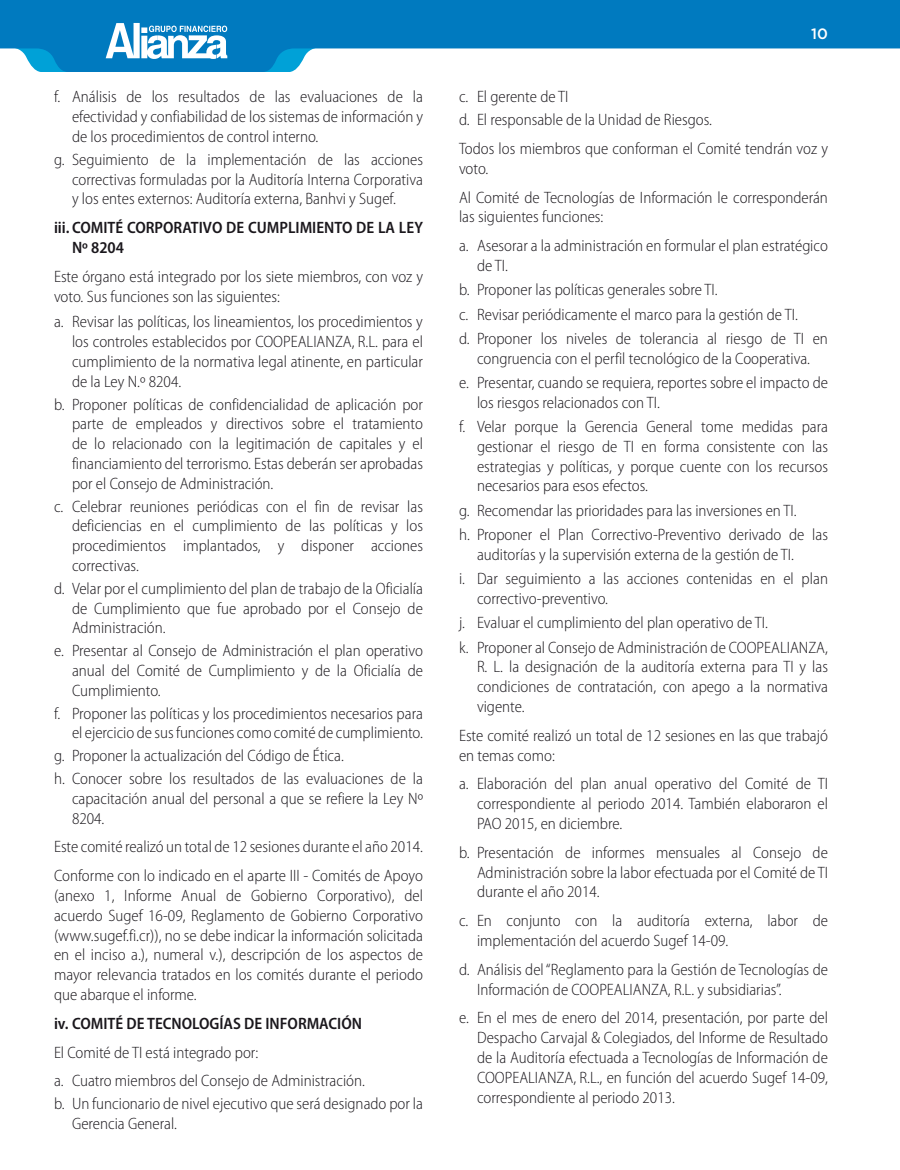
<style>
.page{position:relative;width:900px;height:1170px;background:#fff}
.page>*{position:absolute;margin:0;border:0;box-sizing:border-box;transform-origin:0 0}
.Viñeta{font:300 semi-condensed 16.5px/19.8px "Myriad Pro";color:#1a171c;text-align:justify}
.Viñeta-2{font:600 semi-condensed 16.5px/19.8px "Myriad Pro";color:#1a171c}
.t1{font:500 15px "Gotham";color:#fff}
</style>
<div class="page">
<div style="left:0;top:0;width:900px;height:49px;background:#007abf"></div>
<svg style="left:7px;top:23px;width:316px;height:49px"></svg>
<p class="Viñeta" style="left:72px;top:87px;width:352px;text-indent:-18px">f. Análisis de los resultados de las evaluaciones de la efectividad y confiabilidad de los sistemas de información y de los procedimientos de control interno.</p>
<p class="Viñeta" style="left:72px;top:149px;width:353px;text-indent:-18px">g. Seguimiento de la implementación de las acciones correctivas formuladas por la Auditoría Interna Corporativa y los entes externos: Auditoría externa, Banhvi y Sugef.</p>
<p class="Viñeta-2" style="left:72px;top:217px;width:352px;text-indent:-18px">iii. COMITÉ CORPORATIVO DE CUMPLIMIENTO DE LA LEY<br>Nº 8204</p>
<p class="Viñeta" style="left:54px;top:266px;width:371px">Este órgano está integrado por los siete miembros, con voz y voto. Sus funciones son las siguientes:</p>
<p class="Viñeta" style="left:72px;top:312px;width:353px;text-indent:-18px">a. Revisar las políticas, los lineamientos, los procedimientos y los controles establecidos por COOPEALIANZA, R.L. para el cumplimiento de la normativa legal atinente, en particular de la Ley N.º 8204.</p>
<p class="Viñeta" style="left:72px;top:394px;width:353px;text-indent:-18px">b. Proponer políticas de confidencialidad de aplicación por parte de empleados y directivos sobre el tratamiento de lo relacionado con la legitimación de capitales y el financiamiento del terrorismo. Estas deberán ser aprobadas por el Consejo de Administración.</p>
<p class="Viñeta" style="left:72px;top:496px;width:353px;text-indent:-18px">c. Celebrar reuniones periódicas con el fin de revisar las deficiencias en el cumplimiento de las políticas y los procedimientos implantados, y disponer acciones correctivas.</p>
<p class="Viñeta" style="left:72px;top:578px;width:353px;text-indent:-18px">d. Velar por el cumplimiento del plan de trabajo de la Oficialía de Cumplimiento que fue aprobado por el Consejo de Administración.</p>
<p class="Viñeta" style="left:72px;top:641px;width:353px;text-indent:-18px">e. Presentar al Consejo de Administración el plan operativo anual del Comité de Cumplimiento y de la Oficialía de Cumplimiento.</p>
<p class="Viñeta" style="left:54px;top:703px;width:370px;text-align:right">f. Proponer las políticas y los procedimientos necesarios para el ejercicio de sus funciones como comité de cumplimiento.</p>
<p class="Viñeta" style="left:54px;top:746px;width:291px">g. Proponer la actualización del Código de Ética.</p>
<p class="Viñeta" style="left:72px;top:768px;width:353px;text-indent:-18px">h. Conocer sobre los resultados de las evaluaciones de la capacitación anual del personal a que se refiere la Ley Nº 8204.</p>
<p class="Viñeta" style="left:54px;top:837px;width:371px">Este comité realizó un total de 12 sesiones durante el año 2014.</p>
<p class="Viñeta" style="left:54px;top:866px;width:371px">Conforme con lo indicado en el aparte III - Comités de Apoyo (anexo 1, Informe Anual de Gobierno Corporativo), del acuerdo Sugef 16-09, Reglamento de Gobierno Corporativo (www.sugef.fi.cr)), no se debe indicar la información solicitada en el inciso a.), numeral v.), descripción de los aspectos de mayor relevancia tratados en los comités durante el periodo que abarque el informe.</p>
<p class="Viñeta-2" style="left:54px;top:1013px;width:310px">iv. COMITÉ DE TECNOLOGÍAS DE INFORMACIÓN</p>
<p class="Viñeta" style="left:54px;top:1042px;width:206px">El Comité de TI está integrado por:</p>
<p class="Viñeta" style="left:54px;top:1071px;width:313px">a. Cuatro miembros del Consejo de Administración.</p>
<p class="Viñeta" style="left:72px;top:1094px;width:353px;text-indent:-18px">b. Un funcionario de nivel ejecutivo que será designado por la<br>Gerencia General.</p>
<p class="t1" style="left:811px;top:24px;width:18px">10</p>
<p class="Viñeta" style="left:459px;top:87px;width:111px">c. El gerente de TI</p>
<p class="Viñeta" style="left:459px;top:110px;width:255px">d. El responsable de la Unidad de Riesgos.</p>
<p class="Viñeta" style="left:459px;top:138px;width:371px">Todos los miembros que conforman el Comité tendrán voz y voto.</p>
<p class="Viñeta" style="left:459px;top:187px;width:371px">Al Comité de Tecnologías de Información le corresponderán las siguientes funciones:</p>
<p class="Viñeta" style="left:477px;top:236px;width:352px;text-indent:-18px">a. Asesorar a la administración en formular el plan estratégico de TI.</p>
<p class="Viñeta" style="left:459px;top:280px;width:260px">b. Proponer las políticas generales sobre TI.</p>
<p class="Viñeta" style="left:459px;top:304px;width:340px">c. Revisar periódicamente el marco para la gestión de TI.</p>
<p class="Viñeta" style="left:459px;top:328px;width:370px;text-align:center">d. Proponer los niveles de tolerancia al riesgo de TI en congruencia con el perfil tecnológico de la Cooperativa.</p>
<p class="Viñeta" style="left:477px;top:372px;width:353px;text-indent:-18px">e. Presentar, cuando se requiera, reportes sobre el impacto de los riesgos relacionados con TI.</p>
<p class="Viñeta" style="left:477px;top:417px;width:353px;text-indent:-18px">f. Velar porque la Gerencia General tome medidas para gestionar el riesgo de TI en forma consistente con las estrategias y políticas, y porque cuente con los recursos necesarios para esos efectos.</p>
<p class="Viñeta" style="left:459px;top:500px;width:339px">g. Recomendar las prioridades para las inversiones en TI.</p>
<p class="Viñeta" style="left:477px;top:525px;width:352px;text-indent:-18px">h. Proponer el Plan Correctivo-Preventivo derivado de las auditorías y la supervisión externa de la gestión de TI.</p>
<p class="Viñeta" style="left:477px;top:569px;width:353px;text-indent:-18px">i. Dar seguimiento a las acciones contenidas en el plan correctivo-preventivo.</p>
<p class="Viñeta" style="left:459px;top:613px;width:311px">j. Evaluar el cumplimiento del plan operativo de TI.</p>
<p class="Viñeta" style="left:477px;top:637px;width:353px;text-indent:-18px">k. Proponer al Consejo de Administración de COOPEALIANZA, R. L. la designación de la auditoría externa para TI y las condiciones de contratación, con apego a la normativa vigente.</p>
<p class="Viñeta" style="left:459px;top:725px;width:371px">Este comité realizó un total de 12 sesiones en las que trabajó en temas como:</p>
<p class="Viñeta" style="left:477px;top:774px;width:353px;text-indent:-18px">a. Elaboración del plan anual operativo del Comité de TI correspondiente al periodo 2014. También elaboraron el PAO 2015, en diciembre.</p>
<p class="Viñeta" style="left:477px;top:842px;width:353px;text-indent:-18px">b. Presentación de informes mensuales al Consejo de Administración sobre la labor efectuada por el Comité de TI durante el año 2014.</p>
<p class="Viñeta" style="left:477px;top:911px;width:353px;text-indent:-18px">c. En conjunto con la auditoría externa, labor de implementación del acuerdo Sugef 14-09.</p>
<p class="Viñeta" style="left:477px;top:959px;width:353px;text-indent:-18px">d. Análisis del “Reglamento para la Gestión de Tecnologías de<br>Información de COOPEALIANZA, R.L. y subsidiarias”.</p>
<p class="Viñeta" style="left:477px;top:1008px;width:353px;text-indent:-18px">e. En el mes de enero del 2014, presentación, por parte del Despacho Carvajal &amp; Colegiados, del Informe de Resultado de la Auditoría efectuada a Tecnologías de Información de COOPEALIANZA, R.L., en función del acuerdo Sugef 14-09, correspondiente al periodo 2013.</p>
</div>
